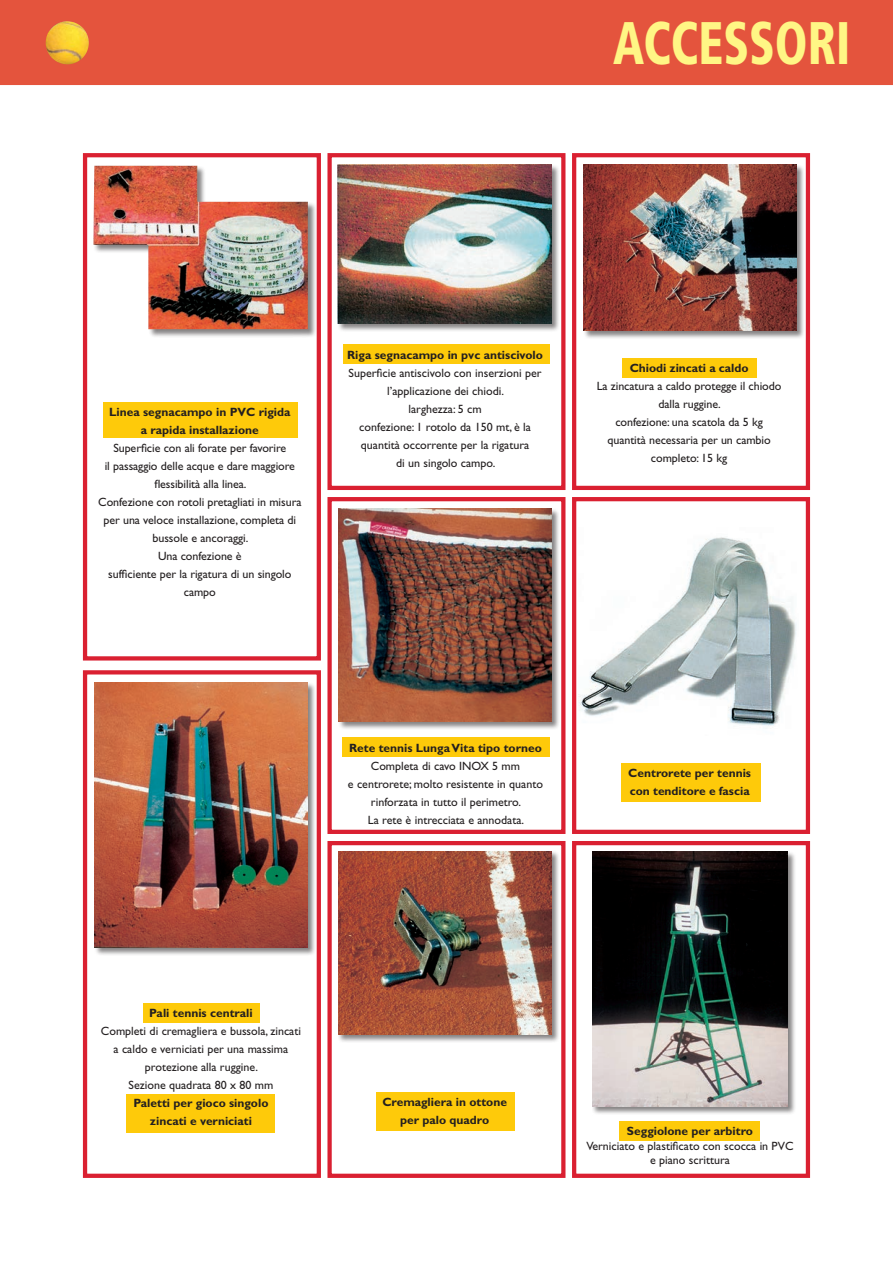
<style>
.page{position:relative;width:893px;height:1263px;background:#fff}
.page>*{position:absolute;margin:0;border:0;box-sizing:border-box;transform-origin:0 0}
.t1{font:900 condensed 60px "Frutiger";color:#fff685;scale:.8 1}
.t2{font:12px/18px "Gill Sans";color:#231f20;text-align:center}
.t3{font:700 12px/18px "Gill Sans";color:#231f20;text-align:center}
</style>
<div class="page">
<div style="left:0;top:0;width:893px;height:85px;background:#e4543d"></div>
<img style="left:46px;top:21px;width:32px;height:43px">
<div style="left:126px;top:1094px;width:148px;height:39px;background:#feca0a"></div>
<div style="left:619px;top:1121px;width:140px;height:19px;background:#feca0a"></div>
<div style="left:376px;top:1092px;width:138px;height:38px;background:#feca0a"></div>
<div style="left:143px;top:1003px;width:116px;height:19px;background:#feca0a"></div>
<div style="left:342px;top:738px;width:207px;height:19px;background:#feca0a"></div>
<div style="left:621px;top:763px;width:140px;height:39px;background:#feca0a"></div>
<div style="left:622px;top:358px;width:135px;height:20px;background:#feca0a"></div>
<div style="left:343px;top:345px;width:206px;height:19px;background:#feca0a"></div>
<div style="left:103px;top:402px;width:195px;height:36px;background:#feca0a"></div>
<div style="left:583px;top:165px;width:222px;height:174px;background:#231f20;opacity:.55"></div>
<img style="left:583px;top:165px;width:213px;height:166px">
<div style="left:338px;top:508px;width:222px;height:222px;background:#231f20;opacity:.55"></div>
<img style="left:338px;top:509px;width:214px;height:212px">
<div style="left:94px;top:682px;width:222px;height:274px;background:#231f20;opacity:.55"></div>
<img style="left:94px;top:682px;width:213px;height:265px">
<div style="left:338px;top:851px;width:222px;height:192px;background:#231f20;opacity:.55"></div>
<img style="left:338px;top:851px;width:213px;height:183px">
<div style="left:592px;top:851px;width:204px;height:265px;background:#231f20;opacity:.55"></div>
<img style="left:592px;top:851px;width:196px;height:256px">
<div style="left:93px;top:165px;width:224px;height:173px;background:#231f20;opacity:.55"></div>
<img style="left:93px;top:166px;width:215px;height:163px">
<div style="left:337px;top:164px;width:223px;height:168px;background:#231f20;opacity:.55"></div>
<img style="left:337px;top:164px;width:215px;height:160px">
<img style="left:578px;top:537px;width:219px;height:192px">
<div style="left:83px;top:153px;width:238px;height:507px;border:4px solid #da2031"></div>
<div style="left:327px;top:153px;width:238px;height:337px;border:4px solid #da2031"></div>
<div style="left:572px;top:153px;width:238px;height:337px;border:4px solid #da2031"></div>
<div style="left:327px;top:497px;width:238px;height:337px;border:4px solid #da2031"></div>
<div style="left:572px;top:497px;width:238px;height:337px;border:4px solid #da2031"></div>
<div style="left:83px;top:670px;width:238px;height:508px;border:4px solid #da2031"></div>
<div style="left:327px;top:841px;width:238px;height:337px;border:4px solid #da2031"></div>
<div style="left:572px;top:841px;width:238px;height:337px;border:4px solid #da2031"></div>
<h1 class="t1" style="left:613px;top:7px;width:298px">ACCESSORI</h1>
<p class="t3" style="left:109px;top:403px;width:183px">Linea segnacampo in PVC rigida a rapida installazione</p>
<p class="t2" style="left:98px;top:439px;width:205px">Superficie con ali forate per favorire<br>il passaggio delle acque e dare maggiore flessibilità alla linea.<br>Confezione con rotoli pretagliati in misura per una veloce installazione, completa di bussole e ancoraggi.<br>Una confezione è<br>sufficiente per la rigatura di un singolo campo</p>
<p class="t3" style="left:347px;top:346px;width:197px">Riga segnacampo in pvc antiscivolo</p>
<p class="t2" style="left:348px;top:364px;width:195px">Superficie antiscivolo con inserzioni per l’applicazione dei chiodi.<br>larghezza: 5 cm<br>confezione: 1 rotolo da 150 mt, è la quantità occorrente per la rigatura<br>di un singolo campo.</p>
<p class="t3" style="left:630px;top:359px;width:120px">Chiodi zincati a caldo</p>
<p class="t2" style="left:597px;top:377px;width:186px">La zincatura a caldo protegge il chiodo dalla ruggine.<br>confezione: una scatola da 5 kg quantità necessaria per un cambio completo: 15 kg</p>
<p class="t3" style="left:349px;top:738px;width:194px">Rete tennis Lunga Vita tipo torneo</p>
<p class="t2" style="left:348px;top:757px;width:197px">Completa di cavo INOX 5 mm<br>e centrorete; molto resistente in quanto rinforzata in tutto il perimetro.<br>La rete è intrecciata e annodata.</p>
<p class="t3" style="left:628px;top:764px;width:124px;text-align:left">Centrorete per tennis con tenditore e fascia</p>
<p class="t3" style="left:149px;top:1004px;width:105px">Pali tennis centrali</p>
<p class="t2" style="left:101px;top:1022px;width:202px">Completi di cremagliera e bussola, zincati a caldo e verniciati per una massima protezione alla ruggine.<br>Sezione quadrata 80 x 80 mm</p>
<p class="t3" style="left:133px;top:1094px;width:137px">Paletti per gioco singolo zincati e verniciati</p>
<p class="t3" style="left:382px;top:1093px;width:126px">Cremagliera in ottone per palo quadro</p>
<p class="t3" style="left:627px;top:1122px;width:128px">Seggiolone per arbitro</p>
<p class="t2" style="left:586px;top:1138px;width:209px;line-height:14.4px">Verniciato e plastificato con scocca in PVC e piano scrittura</p>
</div>
